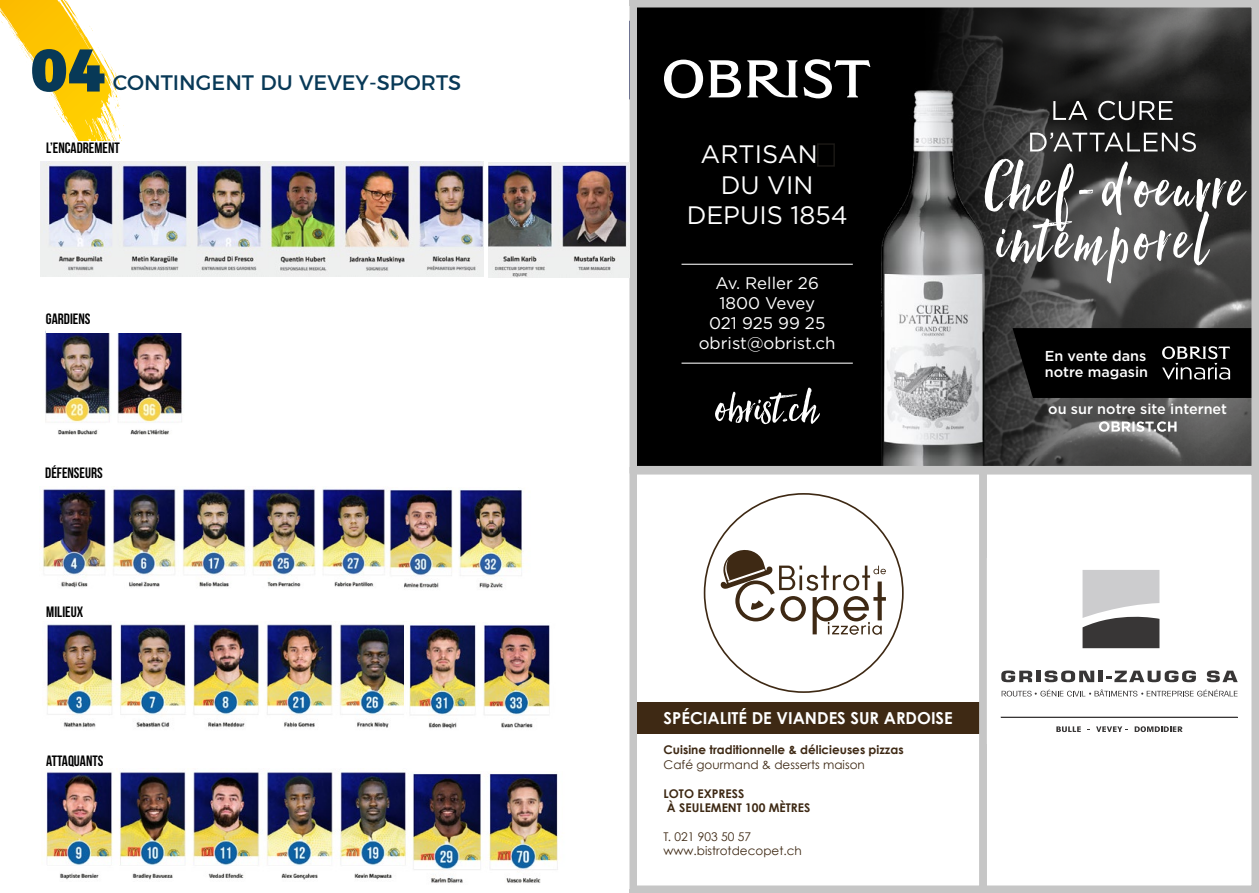
<style>
.page{position:relative;width:1259px;height:893px;background:#fff}
.page>*{position:absolute;margin:0;border:0;box-sizing:border-box;transform-origin:0 0}
.t1{font:900 60px "Montserrat";color:#083957}
.t2{font:55.5px "Hello Beautiful";color:#fff}
.t3{font:25.2px/30.3px "Gotham";color:#fff;text-align:center}
.t4{font:21px "Montserrat";color:#083957}
.t5{font:16.8px/20.2px "Gotham";color:#fff;text-align:center}
.t6{font:700 16.5px "Century Gothic";color:#fff}
.t7{font:15px "Bebas Neue";color:#000}
.t8{font:500 14.4px/15.6px "Gotham";color:#fff}
.t9{font:700 12px/14.4px "Century Gothic";color:#3e2914}
.t10{font:12px/14.4px "Century Gothic";color:#3e2914}
</style>
<div class="page">
<svg style="left:0;top:0;width:124px;height:181px"></svg>
<div style="left:634px;top:702px;width:348px;height:32px;background:#3e2914"></div>
<img style="left:638px;top:9px;width:612px;height:455px">
<img style="left:878px;top:100px;width:109px;height:364px">
<hr style="left:681px;top:264px;width:172px;height:1px;background:#fff">
<hr style="left:681px;top:363px;width:172px;height:1px;background:#fff">
<svg style="left:1030px;top:132px;width:166px;height:20px;background:#595959"></svg>
<svg style="left:1053px;top:101px;width:119px;height:19px;background:#4d4d4c"></svg>
<svg style="left:984px;top:159px;width:262px;height:125px;background:#626261"></svg>
<svg style="left:1099px;top:421px;width:77px;height:11px"></svg>
<svg style="left:1012px;top:328px;width:238px;height:70px;background:#0c0c0c"></svg>
<svg style="left:638px;top:9px;width:393px;height:91px;background:#1e1e1e"></svg>
<div style="left:629px;top:0;width:630px;height:473px;border:8px solid #c6c6c6"></div>
<div style="left:629px;top:467px;width:357px;height:426px;border:8px solid #c6c6c6"></div>
<svg style="left:720px;top:550px;width:166px;height:85px"></svg>
<svg style="left:1082px;top:570px;width:77px;height:78px;background:#9d9c9d"></svg>
<svg style="left:1001px;top:671px;width:31px;height:11px"></svg>
<hr style="left:1036px;top:671px;width:4px;height:11px;background:#383636">
<svg style="left:1044px;top:671px;width:50px;height:11px"></svg>
<hr style="left:1099px;top:671px;width:4px;height:11px;background:#383636">
<svg style="left:1106px;top:671px;width:90px;height:11px"></svg>
<svg style="left:1206px;top:671px;width:31px;height:11px"></svg>
<svg style="left:1001px;top:689px;width:236px;height:7px"></svg>
<hr style="left:1000px;top:717px;width:237px;height:1px;background:#383636">
<svg style="left:1056px;top:726px;width:24px;height:6px"></svg>
<svg style="left:1096px;top:726px;width:32px;height:6px"></svg>
<svg style="left:1134px;top:726px;width:48px;height:6px"></svg>
<div style="left:979px;top:467px;width:280px;height:426px;border:8px solid #c6c6c6"></div>
<img style="left:41px;top:161px;width:443px;height:115px">
<img style="left:488px;top:162px;width:141px;height:115px">
<img style="left:45px;top:330px;width:137px;height:105px">
<div style="left:46px;top:141px;width:146px;height:20px;background:#fff"></div>
<div style="left:46px;top:313px;width:146px;height:19px;background:#fff"></div>
<img style="left:42px;top:487px;width:481px;height:102px">
<img style="left:46px;top:624px;width:358px;height:104px">
<img style="left:409px;top:625px;width:141px;height:104px">
<img style="left:46px;top:772px;width:360px;height:108px">
<img style="left:412px;top:772px;width:147px;height:111px">
<div style="left:818px;top:144px;width:16px;height:22px;background:#000"></div>
<div style="left:817px;top:143px;width:18px;height:24px;border:2px solid #1a1815"></div>
<h1 class="t1" style="left:31px;top:20px;width:76px">04</h1>
<h3 class="t4" style="left:113px;top:66px;width:350px">CONTINGENT DU VEVEY-SPORTS</h3>
<p class="t7" style="left:46px;top:139px;width:75px">L’ENCADREMENT</p>
<p class="t7" style="left:46px;top:311px;width:46px">GARDIENS</p>
<p class="t7" style="left:45px;top:465px;width:59px">DÉFENSEURS</p>
<p class="t7" style="left:46px;top:603px;width:38px">MILIEUX</p>
<p class="t7" style="left:46px;top:752px;width:59px">ATTAQUANTS</p>
<h3 class="t3" style="left:686px;top:139px;width:163px">ARTISANT<br>DU VIN<br>DEPUIS 1854</h3>
<h3 class="t5" style="left:699px;top:272px;width:138px">Av. Reller 26<br>1800 Vevey<br>021 925 99 25 obrist@obrist.ch</h3>
<h2 class="t2" style="left:715px;top:376px;width:105px">obrist.ch</h2>
<p class="t8" style="left:1044px;top:348px;width:105px">En vente dans notre magasin</p>
<p class="t8" style="left:1048px;top:401px;width:180px">ou sur notre site internet</p>
<h3 class="t6" style="left:663px;top:707px;width:291px">SPÉCIALITÉ DE VIANDES SUR ARDOISE</h3>
<p class="t9" style="left:663px;top:742px;width:241px">Cuisine traditionnelle &amp; délicieuses pizzas</p>
<p class="t10" style="left:663px;top:757px;width:203px">Café gourmand &amp; desserts maison</p>
<p class="t9" style="left:663px;top:786px;width:148px">LOTO EXPRESS<br>À SEULEMENT 100 MÈTRES</p>
<p class="t10" style="left:663px;top:829px;width:140px">T. 021 903 50 57 www.bistrotdecopet.ch</p>
</div>
